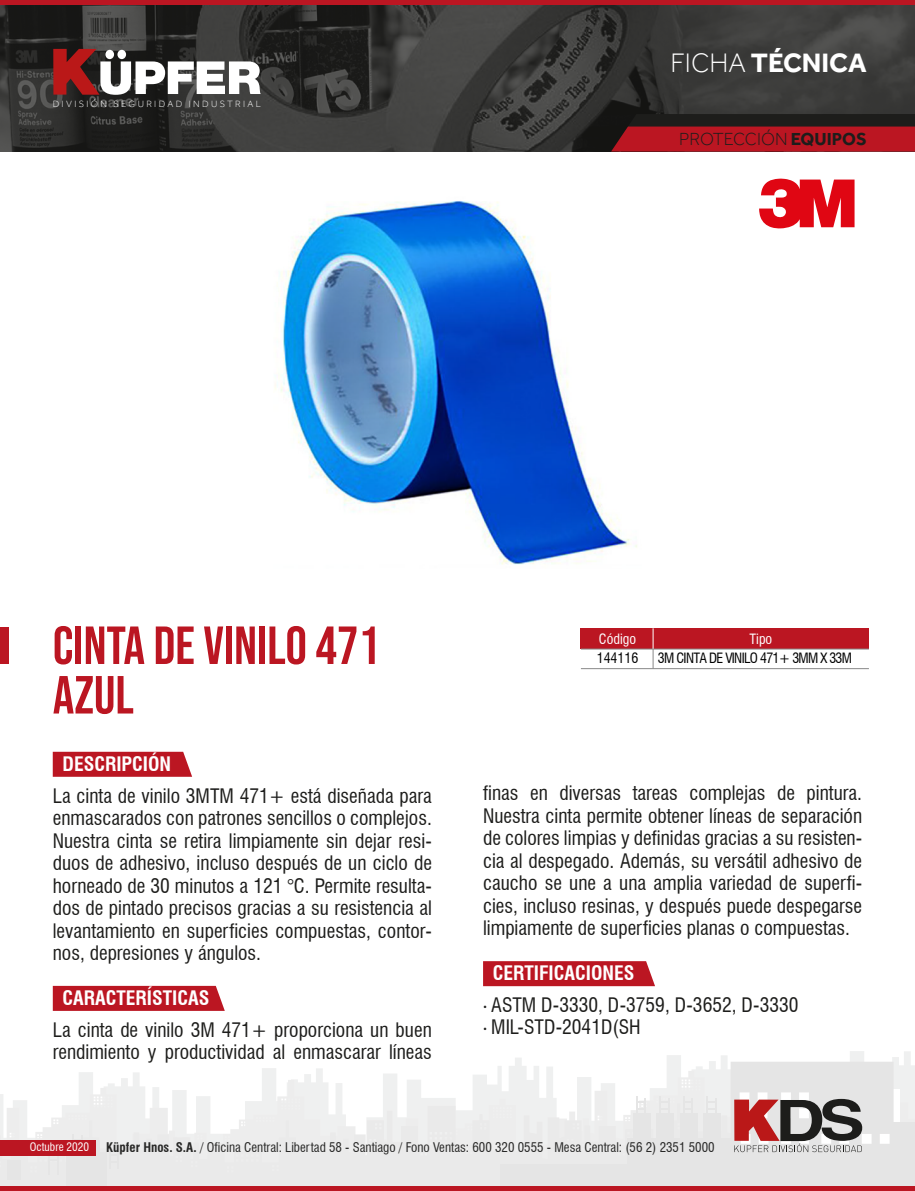
<style>
.page{position:relative;width:915px;height:1191px;background:#fff}
.page>*{position:absolute;margin:0;border:0;box-sizing:border-box;transform-origin:0 0}
.t1{font:53.55px/49.5px "Bebas Neue";color:#bb1622}
.t2{font:700 27.45px "Effra";color:#fff}
.t3{font:condensed 19.5px/22.5px "Swiss 721 BT";color:#1d1d1b;text-align:justify}
.t4{font:700 condensed 19.5px "Swiss 721 BT";color:#fff}
.t5{font:300 18px "Effra";color:#1d1d1b}
.t6{font:condensed 13.8px "Swiss 721 BT";letter-spacing:-.05em;color:#000}
.t7{font:condensed 13.8px "Swiss 721 BT";color:#fff}
.t8{font:condensed 13.05px "Swiss 721 BT";color:#272726}
.t9{font:condensed 11.4px "Swiss 721 BT";color:#fff}
.t10{font:300 9.45px "Effra";letter-spacing:.25em;color:#fff}
.s1{font-weight:300}
.s2{font-weight:700}
.s3{font-weight:700;color:#fff}
.s4{font-family:"Myriad Pro";font-stretch:normal}
</style>
<div class="page">
<svg style="left:0;top:1051px;width:914px;height:140px"></svg>
<svg style="left:53px;top:752px;width:139px;height:25px;background:#bd1f2a"></svg>
<div style="left:53px;top:986px;width:172px;height:25px;background:#bb1622"></div>
<div style="left:483px;top:961px;width:171px;height:25px;background:#bb1622"></div>
<img style="left:0;top:5px;width:914px;height:147px">
<div style="left:0;top:0;width:914px;height:5px;background:#bb1622"></div>
<svg style="left:53px;top:49px;width:207px;height:46px"></svg>
<svg style="left:611px;top:114px;width:303px;height:38px;background:#81181f"></svg>
<div style="left:0;top:627px;width:9px;height:37px;background:#bb1622"></div>
<svg style="left:759px;top:179px;width:95px;height:49px"></svg>
<div style="left:580px;top:628px;width:288px;height:21px;background:#bb1622"></div>
<svg style="left:652px;top:628px;width:1px;height:40px"></svg>
<hr style="left:580px;top:668px;width:288px;height:1px;background:#898989">
<hr style="left:580px;top:649px;width:288px;height:1px;background:#898989">
<img style="left:275px;top:201px;width:362px;height:364px">
<p class="t10" style="left:53px;top:98px;width:210px">DIVISIÓN SEGURIDAD INDUSTRIAL</p>
<h2 class="t2" style="left:670px;top:46px;width:197px"><span class="s1">FICHA</span> TÉCNICA</h2>
<p class="t5" style="left:679px;top:129px;width:189px">PROTECCIÓN <span class="s2">EQUIPOS</span></p>
<h1 class="t1" style="left:53px;top:620px;width:328px">CINTA DE VINILO 471<br>AZUL</h1>
<p class="t7" style="left:598px;top:631px;width:39px">Código</p>
<p class="t6" style="left:596px;top:650px;width:43px">144116</p>
<p class="t7" style="left:749px;top:630px;width:24px">Tipo</p>
<p class="t6" style="left:657px;top:650px;width:195px">3M CINTA DE VINILO 471+ 3MM X 33M</p>
<p class="t4" style="left:63px;top:752px;width:110px">DESCRIPCIÓN</p>
<p class="t3" style="left:53px;top:784px;width:380px">La cinta de vinilo 3MTM 471+ está diseñada para enmascarados con patrones sencillos o complejos.<br>Nuestra cinta se retira limpiamente sin dejar resi&shy;duos de adhesivo, incluso después de un ciclo de horneado de 30 minutos a 121 °C. Permite resulta&shy;dos de pintado precisos gracias a su resistencia al levantamiento en superficies compuestas, contor&shy;nos, depresiones y ángulos.</p>
<p class="t4" style="left:63px;top:986px;width:148px">CARACTERÍSTICAS</p>
<p class="t3" style="left:53px;top:1018px;width:380px">La cinta de vinilo 3M 471+ proporciona un buen rendimiento y productividad al enmascarar líneas</p>
<p class="t3" style="left:483px;top:782px;width:380px">finas en diversas tareas complejas de pintura.<br>Nuestra cinta permite obtener líneas de separación de colores limpias y definidas gracias a su resisten&shy;cia al despegado. Además, su versátil adhesivo de caucho se une a una amplia variedad de superfi&shy;cies, incluso resinas, y después puede despegarse limpiamente de superficies planas o compuestas.</p>
<p class="t3" style="left:483px;top:957px;width:317px;line-height:31.5px;text-indent:10px"><span class="s3">CERTIFICACIONES<br></span><span class="s4">·</span> ASTM D-3330, D-3759, D-3652, D-3330</p>
<p class="t3" style="left:483px;top:1016px;width:159px"><span class="s4">·</span> MIL-STD-2041D(SH</p>
<p class="t9" style="left:30px;top:1140px;width:61px">Octubre 2020</p>
<p class="t8" style="left:106px;top:1139px;width:609px"><span class="s2">Küpfer Hnos. S.A.</span> / Oficina Central: Libertad 58 - Santiago / Fono Ventas: 600 320 0555 - Mesa Central: (56 2) 2351 5000</p>
</div>
